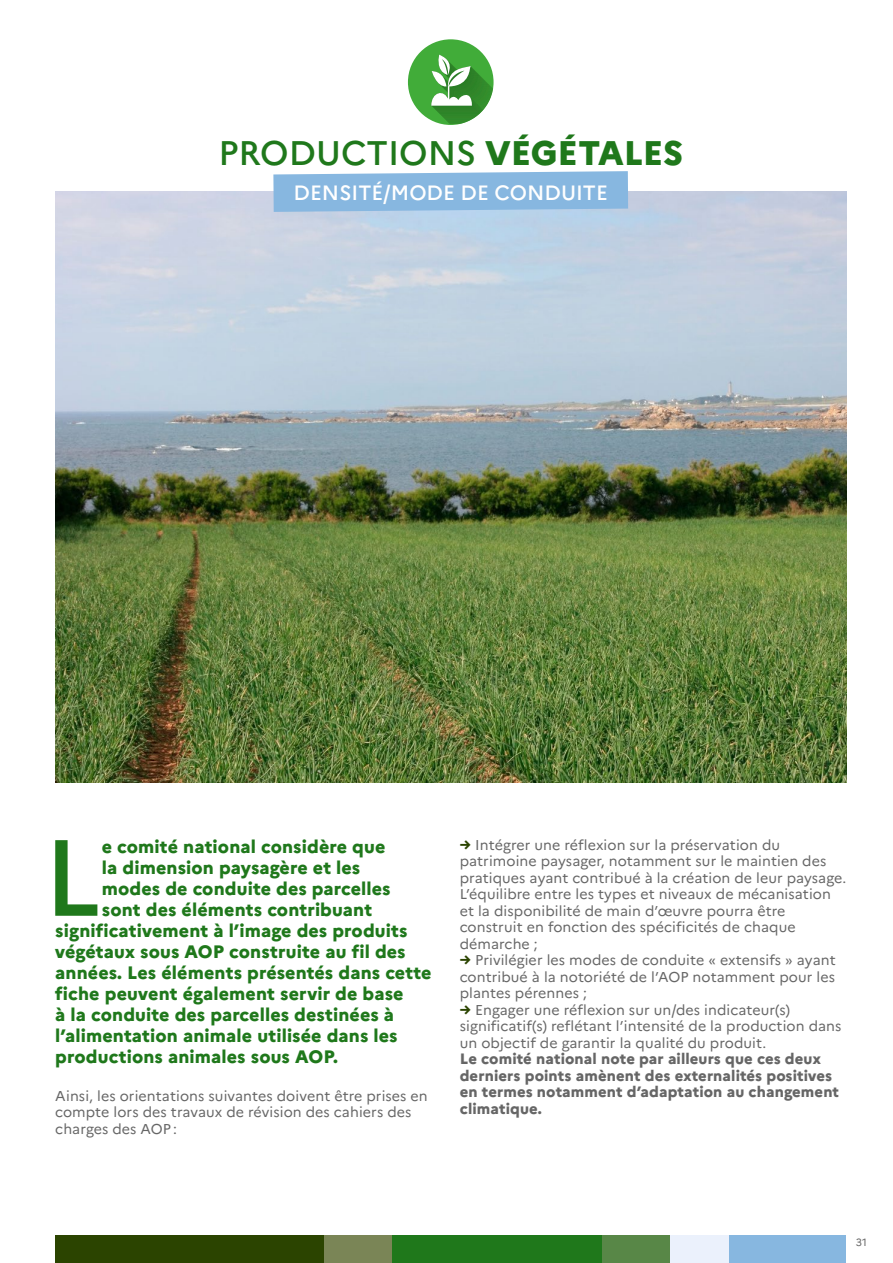
<style>
.page{position:relative;width:893px;height:1263px;background:#fff}
.page>*{position:absolute;margin:0;border:0;box-sizing:border-box;transform-origin:0 0}
.t1{font:500 108px "Marianne";color:#1f781b}
.t2{font:800 34.05px "Marianne";letter-spacing:.01em;color:#1f781b}
.t3{font:500 34.05px "Marianne";color:#1f781b}
.t4{font:500 20.7px "Marianne";color:#fff}
.t5{font:800 18px/21px "Marianne";letter-spacing:.005em;color:#1f781b}
.t6{font:800 15px/16.5px "Marianne";letter-spacing:.005em;color:#666}
.t7{font:14.25px/16.5px "Marianne";letter-spacing:.005em;color:#666}
.t8{font:10.5px "Marianne";color:#666}
.s1{font-weight:500}
.s2{font-weight:800;color:#2b4400}
</style>
<div class="page">
<img style="left:55px;top:192px;width:791px;height:590px">
<svg style="left:273px;top:171px;width:355px;height:41px;background:#8ebbe1"></svg>
<div style="left:408px;top:39px;width:86px;height:86px;background:#41ac39;border-radius:50%"></div>
<svg style="left:431px;top:55px;width:62px;height:70px"></svg>
<div style="left:55px;top:1235px;width:337px;height:28px;background:#2b4400"></div>
<div style="left:392px;top:1235px;width:211px;height:28px;background:#1f781b"></div>
<div style="left:728px;top:1235px;width:118px;height:28px;background:#87b7e0"></div>
<div style="left:670px;top:1235px;width:58px;height:28px;background:#ebf1fc"></div>
<div style="left:324px;top:1235px;width:68px;height:28px;background:#7a8556"></div>
<div style="left:603px;top:1235px;width:67px;height:28px;background:#588747"></div>
<h2 class="t3" style="left:218px;top:127px;width:23px">PRO</h2>
<h2 class="t2" style="left:289px;top:127px;width:396px"><span class="s1">DUCTIONS</span> végétales</h2>
<h3 class="t4" style="left:294px;top:177px;width:264px">DENSITÉ/MODE DE CONDUI</h3>
<h3 class="t4" style="left:583px;top:177px;width:23px">TE</h3>
<h1 class="t1" style="left:44px;top:794px;width:59px">L</h1>
<p class="t5" style="left:102px;top:834px;width:285px">e comité national considère que</p>
<p class="t5" style="left:102px;top:855px;width:260px">la dimension paysagère et les</p>
<p class="t5" style="left:102px;top:876px;width:290px">modes de conduite des parcelles</p>
<p class="t5" style="left:102px;top:897px;width:272px">sont des éléments contribuant</p>
<p class="t5" style="left:55px;top:918px;width:354px">significativement à l’image des produits</p>
<p class="t5" style="left:55px;top:939px;width:144px">végétaux sous AOP</p>
<p class="t5" style="left:55px;top:939px;width:378px;text-indent:174px">construite au fil des années. Les éléments présentés dans cette fiche peuvent également servir de base<br>à la conduite des parcelles destinées à l’alimentation animale utilisée dans les productions animales sous AOP</p>
<p class="t5" style="left:333px;top:1044px;width:6px">.</p>
<p class="t7" style="left:55px;top:1086px;width:374px">Ainsi, les orientations suivantes doivent être prises en compte lors des travaux de révision des cahiers des charges des AOP :</p>
<p class="t7" style="left:460px;top:835px;width:388px"><span class="s2">→</span> Intégrer une réflexion sur la préservation du patrimoine paysager, notamment sur le maintien des pratiques ayant contribué à la création de leur paysage.<br>L’équilibre entre les types et niveaux de mécanisation et la disponibilité de main d’œuvre pourra être construit en fonction des spécificités de chaque démarche ;</p>
<p class="t7" style="left:460px;top:951px;width:377px;text-align:justify"><span class="s2">→</span> Privilégier les modes de conduite « extensifs » ayant contribué à la notoriété de l’AOP notamment pour les plantes pérennes ;</p>
<p class="t7" style="left:460px;top:1000px;width:383px"><span class="s2">→</span> Engager une réflexion sur un/des indicateur(s) significatif(s) reflétant l’intensité de la production dans un objectif de garantir la qualité du produit.</p>
<p class="t6" style="left:460px;top:1050px;width:381px">Le comité national note par ailleurs que ces deux derniers points amènent des externalités positives en termes notamment d’adaptation au changement climatique.</p>
<p class="t8" style="left:856px;top:1234px;width:13px">31</p>
</div>
